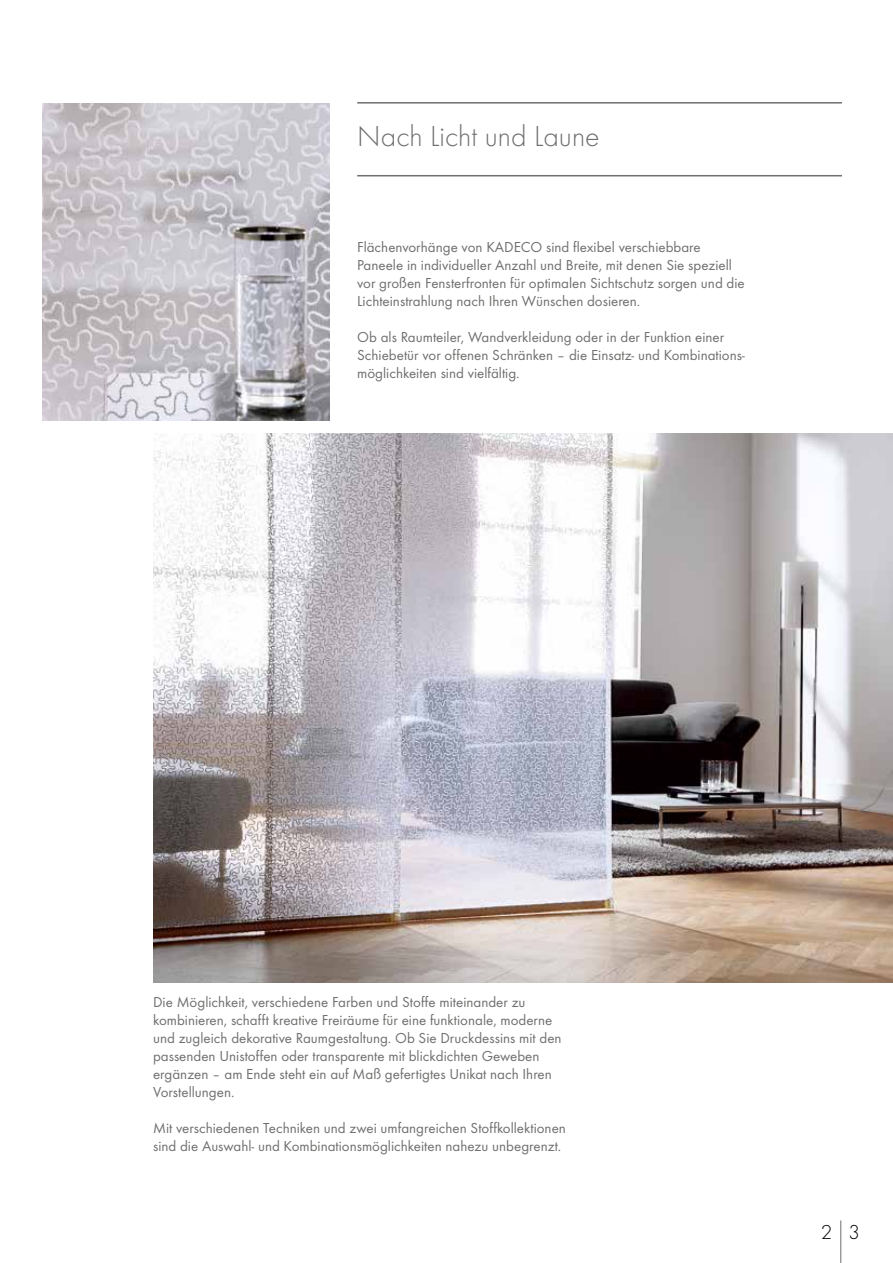
<style>
.page{position:relative;width:893px;height:1263px;background:#fff}
.page>*{position:absolute;margin:0;border:0;box-sizing:border-box;transform-origin:0 0}
.t1{font:300 30px "Futura T";color:#6f6f6e}
.t2{font:300 21px "Futura T";color:#000}
.t3{font:15px/18px "Futura T";color:#6f6f6e}
</style>
<div class="page">
<img style="left:153px;top:434px;width:740px;height:548px">
<img style="left:43px;top:104px;width:287px;height:317px">
<hr style="left:840px;top:1220px;width:1px;height:43px;background:#6f6f6e">
<hr style="left:357px;top:102px;width:485px;height:2px;background:#6f6f6e">
<hr style="left:357px;top:175px;width:485px;height:1px;background:#6f6f6e">
<h1 class="t1" style="left:357px;top:118px;width:244px">Nach Licht und Laune</h1>
<p class="t3" style="left:357px;top:238px;width:389px">Flächenvorhänge von KADECO sind flexibel verschiebbare Paneele in individueller Anzahl und Breite, mit denen Sie speziell vor großen Fensterfronten für optimalen Sichtschutz sorgen und die Lichteinstrahlung nach Ihren Wünschen dosieren.</p>
<p class="t3" style="left:357px;top:328px;width:389px">Ob als Raumteiler, Wandverkleidung oder in der Funktion einer<br>Schiebetür vor offenen Schränken – die Einsatz- und Kombinations&shy;möglichkeiten sind vielfältig.</p>
<p class="t3" style="left:153px;top:992px;width:410px">Die Möglichkeit, verschiedene Farben und Stoffe miteinander zu kombinieren, schafft kreative Freiräume für eine funktionale, moderne und zugleich dekorative Raumgestaltung. Ob Sie Druckdessins mit den passenden Unistoffen oder transparente mit blickdichten Geweben ergänzen – am Ende steht ein auf Maß gefertigtes Unikat nach Ihren Vorstellungen.</p>
<p class="t3" style="left:153px;top:1118px;width:414px">Mit verschiedenen Techniken und zwei umfangreichen Stoffkollektionen sind die Auswahl- und Kombinationsmöglichkeiten nahezu unbegrenzt.</p>
<h2 class="t2" style="left:821px;top:1220px;width:13px">2</h2>
<h2 class="t2" style="left:848px;top:1220px;width:13px">3</h2>
</div>
